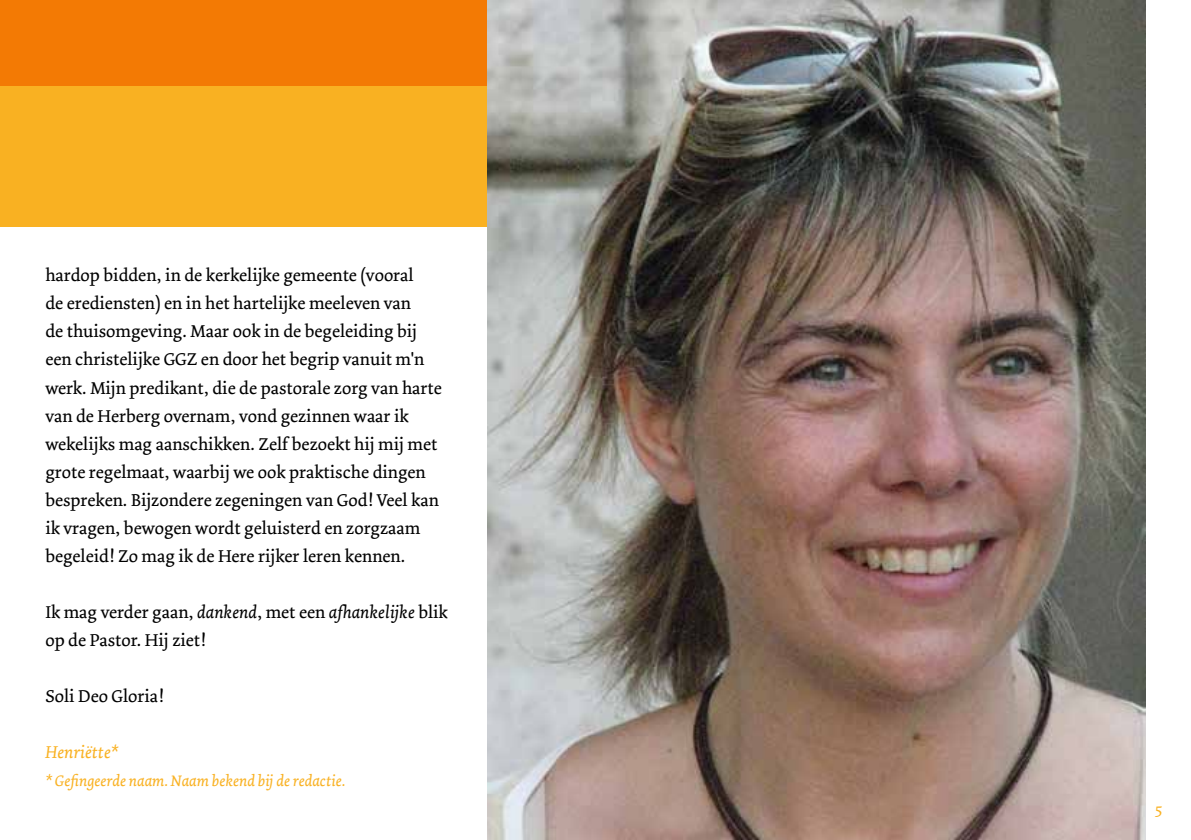
<style>
.page{position:relative;width:1191px;height:840px;background:#fff}
.page>*{position:absolute;margin:0;border:0;box-sizing:border-box;transform-origin:0 0}
.t1{font:18px/28px "Dolly";color:#000}
.t2{font:italic 18px "Dolly";color:#f9b122}
.t3{font:italic 16px "Dolly";color:#f9b122}
.t4{font:16px "Dolly";color:#f9b122}
.s1{font-style:italic}
</style>
<div class="page">
<div style="left:0;top:0;width:1145px;height:226px;background:#f9b122"></div>
<div style="left:0;top:0;width:1145px;height:85px;background:#f37a04"></div>
<img style="left:488px;top:0;width:657px;height:839px">
<p class="t1" style="left:45px;top:261px;width:398px">hardop bidden, in de kerkelijke gemeente (vooral<br>de erediensten) en in het hartelijke meeleven van<br>de thuisomgeving. Maar ook in de begeleiding bij een christelijke GGZ en door het begrip vanuit m'n werk. Mijn predikant, die de pastorale zorg van harte van de Herberg overnam, vond gezinnen waar ik wekelijks mag aanschikken. Zelf bezoekt hij mij met grote regelmaat, waarbij we ook praktische dingen bespreken. Bijzondere zegeningen van God! Veel kan ik vragen, bewogen wordt geluisterd en zorgzaam begeleid! Zo mag ik de Here rijker leren kennen.</p>
<p class="t1" style="left:45px;top:598px;width:404px">Ik mag verder gaan, <span class="s1">dankend</span>, met een <span class="s1">afhankelijke</span> blik op de Pastor. Hij ziet!</p>
<p class="t1" style="left:45px;top:682px;width:120px">Soli Deo Gloria!</p>
<p class="t2" style="left:45px;top:740px;width:74px">Henriëtte*</p>
<p class="t3" style="left:45px;top:770px;width:302px">* Gefingeerde naam. Naam bekend bij de redactie.</p>
<p class="t4" style="left:1155px;top:798px;width:9px">5</p>
</div>
